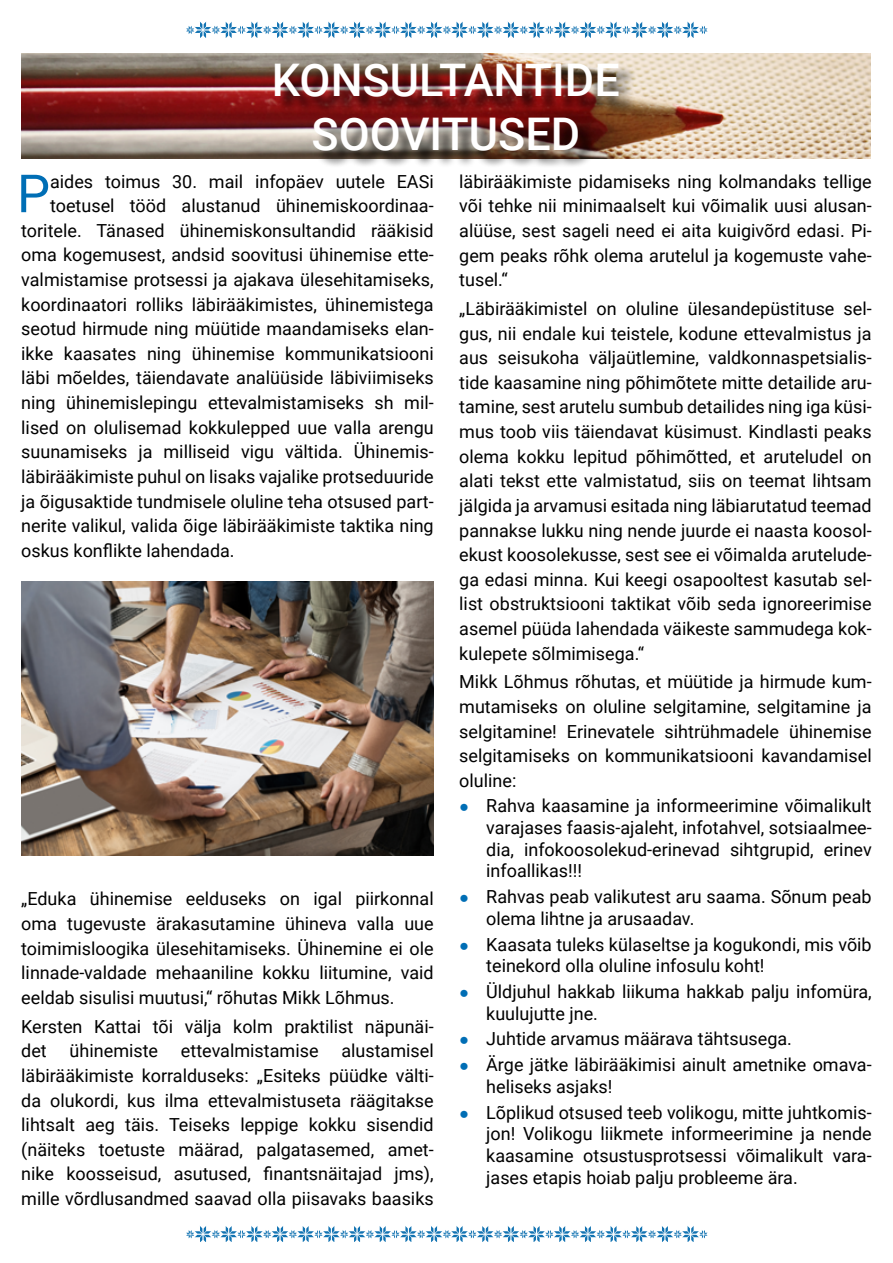
<style>
.page{position:relative;width:893px;height:1263px;background:#fff}
.page>*{position:absolute;margin:0;border:0;box-sizing:border-box;transform-origin:0 0}
.t1{font:52.65px "Roboto";color:#006eb5}
.t2{font:500 45px/54px "Roboto";color:#fff;text-align:center}
.t3{font:18px/24.6px "Roboto";color:#000;text-align:justify}
.s1{font-family:"Arial";font-weight:700;font-size:16.5px;color:#006eb5}
</style>
<div class="page">
<svg style="left:186px;top:21px;width:521px;height:16px"></svg>
<svg style="left:186px;top:1226px;width:521px;height:16px"></svg>
<img style="left:21px;top:53px;width:849px;height:105px">
<div style="left:277px;top:67px;width:361px;height:101px;background:#000;opacity:.75"></div>
<img style="left:21px;top:581px;width:413px;height:274px">
<h2 class="t2" style="left:272px;top:51px;width:349px">KONSULTANTIDE<br>SOOVITUSED</h2>
<h1 class="t1" style="left:17px;top:157px;width:35px">P</h1>
<p class="t3" style="left:50px;top:168px;width:385px">aides toimus 30. mail infopäev uutele EASi</p>
<p class="t3" style="left:50px;top:193px;width:385px">toetusel tööd alustanud ühinemiskoordinaa-</p>
<p class="t3" style="left:21px;top:217px;width:414px">toritele. Tänased ühinemiskonsultandid rääkisid</p>
<p class="t3" style="left:21px;top:242px;width:414px">oma kogemusest, andsid soovitusi ühinemise ette-</p>
<p class="t3" style="left:21px;top:267px;width:414px">valmistamise protsessi ja ajakava ülesehitamiseks,</p>
<p class="t3" style="left:21px;top:291px;width:414px">koordinaatori rolliks läbirääkimistes, ühinemistega</p>
<p class="t3" style="left:21px;top:316px;width:414px">seotud hirmude ning müütide maandamiseks elan-</p>
<p class="t3" style="left:21px;top:340px;width:414px">ikke kaasates ning ühinemise kommunikatsiooni</p>
<p class="t3" style="left:21px;top:365px;width:414px">läbi mõeldes, täiendavate analüüside läbiviimiseks</p>
<p class="t3" style="left:21px;top:390px;width:414px">ning ühinemislepingu ettevalmistamiseks sh mil-</p>
<p class="t3" style="left:21px;top:414px;width:414px">lised on olulisemad kokkulepped uue valla arengu</p>
<p class="t3" style="left:21px;top:439px;width:414px">suunamiseks ja milliseid vigu vältida. Ühinemis-</p>
<p class="t3" style="left:21px;top:463px;width:414px">läbirääkimiste puhul on lisaks vajalike protseduuride</p>
<p class="t3" style="left:21px;top:488px;width:414px">ja õigusaktide tundmisele oluline teha otsused part-</p>
<p class="t3" style="left:21px;top:513px;width:414px">nerite valikul, valida õige läbirääkimiste taktika ning</p>
<p class="t3" style="left:21px;top:537px;width:215px">oskus konflikte lahendada.</p>
<p class="t3" style="left:21px;top:886px;width:414px">„Eduka ühinemise eelduseks on igal piirkonnal oma tugevuste ärakasutamine ühineva valla uue toimimisloogika ülesehitamiseks. Ühinemine ei ole linnade-valdade mehaaniline kokku liitumine, vaid eeldab sisulisi muutusi,“ rõhutas Mikk Lõhmus.</p>
<p class="t3" style="left:21px;top:1013px;width:414px">Kersten Kattai tõi välja kolm praktilist näpunäi&shy;det</p>
<p class="t3" style="left:21px;top:1038px;width:414px;text-indent:320px">alustamisel läbirääkimiste korralduseks: „Esiteks püüdke välti&shy;da olukordi, kus ilma ettevalmistuseta räägitakse lihtsalt aeg täis. Teiseks leppige kokku sisendid (näiteks toetuste määrad, palgatasemed, amet&shy;nike koosseisud, asutused, finantsnäitajad jms), mille võrdlusandmed saavad olla piisavaks baasiks</p>
<p class="t3" style="left:70px;top:1038px;width:90px">ühinemiste</p>
<p class="t3" style="left:181px;top:1038px;width:139px">ettevalmistamise</p>
<p class="t3" style="left:459px;top:168px;width:414px">läbirääkimiste pidamiseks ning kolmandaks tellige või tehke nii minimaalselt kui võimalik uusi alusan&shy;alüüse, sest sageli need ei aita kuigivõrd edasi. Pi&shy;gem peaks rõhk olema arutelul ja kogemuste vahe&shy;tusel.“</p>
<p class="t3" style="left:459px;top:296px;width:414px">„Läbirääkimistel on oluline ülesandepüstituse sel&shy;gus, nii endale kui teistele, kodune ettevalmistus ja aus seisukoha väljaütlemine, valdkonnaspetsialis&shy;tide kaasamine ning põhimõtete mitte detailide aru&shy;tamine, sest arutelu sumbub detailides ning iga küsi&shy;mus toob viis täiendavat küsimust. Kindlasti peaks olema kokku lepitud põhimõtted, et aruteludel on alati tekst ette valmistatud, siis on teemat lihtsam jälgida ja arvamusi esitada ning läbiarutatud teemad pannakse lukku ning nende juurde ei naasta koosol&shy;ekust koosolekusse, sest see ei võimalda arutelude&shy;ga edasi minna. Kui keegi osapooltest kasutab sel&shy;list obstruktsiooni taktikat võib seda ignoreerimise asemel püüda lahendada väikeste sammudega kok&shy;kulepete sõlmimisega.“</p>
<p class="t3" style="left:459px;top:669px;width:414px">Mikk Lõhmus rõhutas, et müütide ja hirmude kum&shy;mutamiseks on oluline selgitamine, selgitamine ja selgitamine! Erinevatele sihtrühmadele ühinemise selgitamiseks on kommunikatsiooni kavandamisel oluline:</p>
<p class="t3" style="left:486px;top:794px;width:387px;line-height:21.6px;text-indent:-27px"><span class="s1">●</span> Rahva kaasamine ja informeerimine võimalikult varajases faasis-ajaleht, infotahvel, sotsiaalmee&shy;dia, infokoosolekud-erinevad sihtgrupid, erinev infoallikas!!!</p>
<p class="t3" style="left:486px;top:885px;width:387px;line-height:21.6px;text-indent:-27px"><span class="s1">●</span> Rahvas peab valikutest aru saama. Sõnum peab olema lihtne ja arusaadav.</p>
<p class="t3" style="left:486px;top:933px;width:387px;line-height:21.6px;text-indent:-27px"><span class="s1">●</span> Kaasata tuleks külaseltse ja kogukondi, mis võib teinekord olla oluline infosulu koht!</p>
<p class="t3" style="left:486px;top:980px;width:387px;line-height:21.6px;text-indent:-27px"><span class="s1">●</span> Üldjuhul hakkab liikuma hakkab palju infomüra, kuulujutte jne.</p>
<p class="t3" style="left:459px;top:1026px;width:334px"><span class="s1">●</span> Juhtide arvamus määrava tähtsusega.</p>
<p class="t3" style="left:486px;top:1053px;width:387px;line-height:21.6px;text-indent:-27px"><span class="s1">●</span> Ärge jätke läbirääkimisi ainult ametnike omava&shy;heliseks asjaks!</p>
<p class="t3" style="left:486px;top:1101px;width:387px;line-height:21.6px;text-indent:-27px"><span class="s1">●</span> Lõplikud otsused teeb volikogu, mitte juhtkomis&shy;jon! Volikogu liikmete informeerimine ja nende kaasamine otsustusprotsessi võimalikult vara&shy;jases etapis hoiab palju probleeme ära.</p>
</div>
